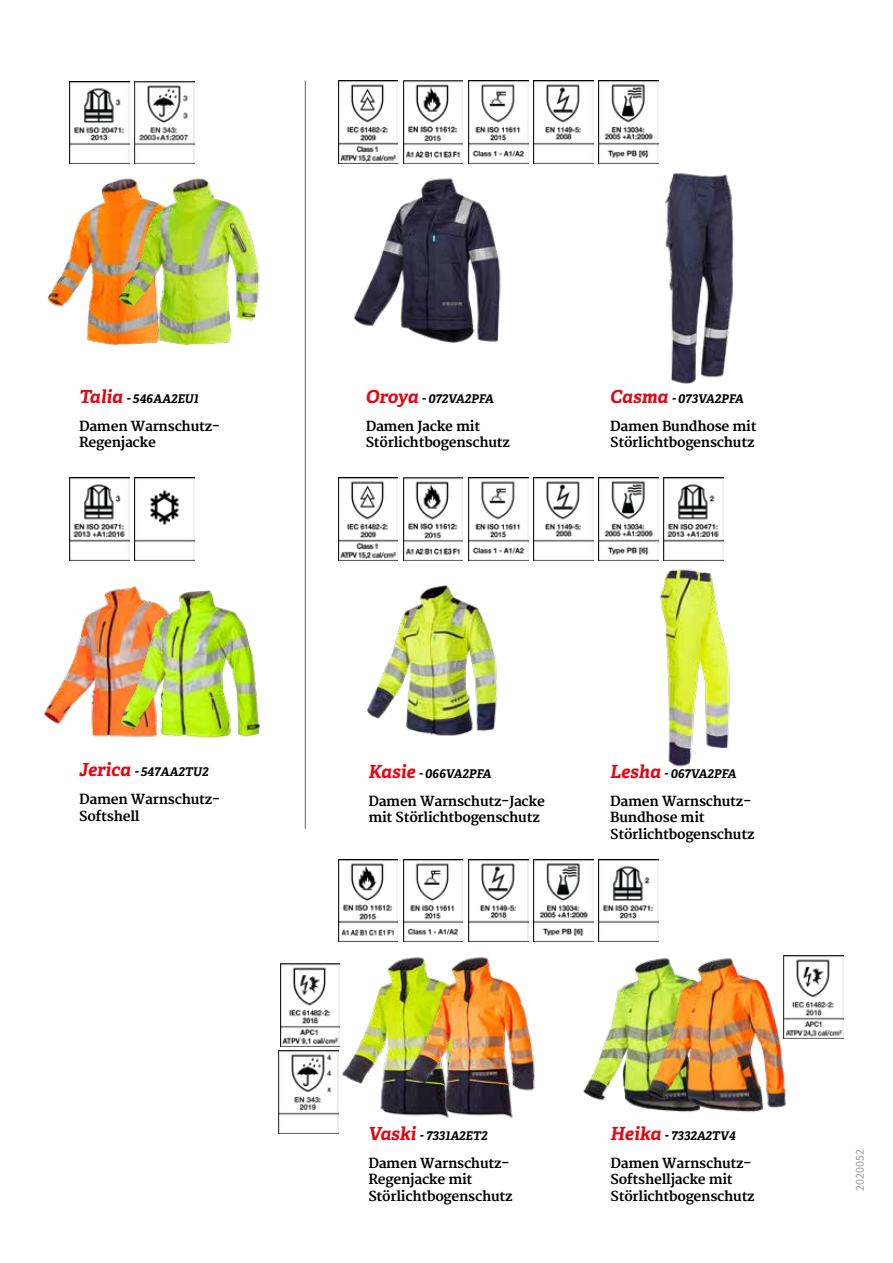
<style>
.page{position:relative;width:893px;height:1263px;background:#fff}
.page>*{position:absolute;margin:0;border:0;box-sizing:border-box;transform-origin:0 0}
.product_h2{font:700 13.5px/16.2px "Merriweather";letter-spacing:-.02em;color:#000}
.product_name{font:italic 700 12px "Adelle PE";color:#000}
.t1{font:12px "Source Sans Pro";color:#9d9d9c}
.s1{font-size:18px;color:#e30613}
</style>
<div class="page">
<img style="left:353px;top:178px;width:148px;height:165px">
<img style="left:658px;top:162px;width:76px;height:222px">
<img style="left:355px;top:560px;width:161px;height:176px">
<img style="left:614px;top:546px;width:116px;height:221px">
<img style="left:327px;top:967px;width:63px;height:167px">
<img style="left:390px;top:916px;width:145px;height:202px">
<img style="left:47px;top:146px;width:59px;height:198px">
<img style="left:106px;top:146px;width:154px;height:200px">
<img style="left:583px;top:920px;width:54px;height:187px">
<img style="left:637px;top:916px;width:164px;height:197px">
<img style="left:44px;top:545px;width:91px;height:192px">
<img style="left:115px;top:552px;width:145px;height:186px">
<hr style="left:305px;top:81px;width:1px;height:748px;background:#646363">
<img style="left:338px;top:81px;width:60px;height:83px">
<img style="left:403px;top:81px;width:60px;height:83px">
<img style="left:468px;top:81px;width:60px;height:83px">
<img style="left:533px;top:81px;width:60px;height:83px">
<img style="left:598px;top:81px;width:60px;height:83px">
<img style="left:70px;top:81px;width:60px;height:83px">
<img style="left:135px;top:81px;width:60px;height:83px">
<img style="left:70px;top:478px;width:60px;height:82px">
<img style="left:135px;top:478px;width:60px;height:82px">
<img style="left:338px;top:478px;width:60px;height:82px">
<img style="left:403px;top:478px;width:60px;height:82px">
<img style="left:468px;top:478px;width:60px;height:82px">
<img style="left:533px;top:478px;width:60px;height:82px">
<img style="left:598px;top:478px;width:60px;height:82px">
<img style="left:663px;top:478px;width:60px;height:82px">
<img style="left:338px;top:859px;width:60px;height:83px">
<img style="left:403px;top:859px;width:60px;height:83px">
<img style="left:468px;top:859px;width:60px;height:83px">
<img style="left:533px;top:859px;width:60px;height:83px">
<img style="left:598px;top:859px;width:60px;height:83px">
<img style="left:280px;top:963px;width:60px;height:83px">
<img style="left:783px;top:955px;width:60px;height:83px">
<img style="left:279px;top:1050px;width:59px;height:83px">
<p class="product_name" style="left:79px;top:390px;width:121px"><span class="s1">Talia</span> - 546AA2EU1</p>
<p class="product_h2" style="left:79px;top:419px;width:143px">Damen Warnschutz-<br>Regenjacke</p>
<p class="product_name" style="left:79px;top:763px;width:131px"><span class="s1">Jerica</span> - 547AA2TU2</p>
<p class="product_h2" style="left:79px;top:792px;width:143px">Damen Warnschutz-<br>Softshell</p>
<p class="product_name" style="left:366px;top:390px;width:130px"><span class="s1">Oroya</span> - 072VA2PFA</p>
<p class="product_h2" style="left:366px;top:419px;width:146px">Damen Jacke mit<br>Störlichtbogenschutz</p>
<p class="product_name" style="left:610px;top:390px;width:135px"><span class="s1">Casma</span> - 073VA2PFA</p>
<p class="product_h2" style="left:610px;top:419px;width:148px">Damen Bundhose mit<br>Störlichtbogenschutz</p>
<p class="product_name" style="left:368px;top:765px;width:125px"><span class="s1">Kasie</span> - 066VA2PFA</p>
<p class="product_h2" style="left:368px;top:794px;width:178px">Damen Warnschutz-Jacke mit Störlichtbogenschutz</p>
<p class="product_name" style="left:610px;top:765px;width:128px"><span class="s1">Lesha</span> - 067VA2PFA</p>
<p class="product_h2" style="left:610px;top:794px;width:146px">Damen Warnschutz-<br>Bundhose mit<br>Störlichtbogenschutz</p>
<p class="product_name" style="left:368px;top:1127px;width:120px"><span class="s1">Vaski</span> - 7331A2ET2</p>
<p class="product_h2" style="left:368px;top:1156px;width:146px">Damen Warnschutz-<br>Regenjacke mit<br>Störlichtbogenschutz</p>
<p class="product_name" style="left:610px;top:1127px;width:127px"><span class="s1">Heika</span> - 7332A2TV4</p>
<p class="product_h2" style="left:610px;top:1156px;width:146px">Damen Warnschutz-<br>Softshelljacke mit<br>Störlichtbogenschutz</p>
<p class="t1" style="left:852px;top:1191px;width:43px;rotate:-90deg">2020052</p>
</div>
